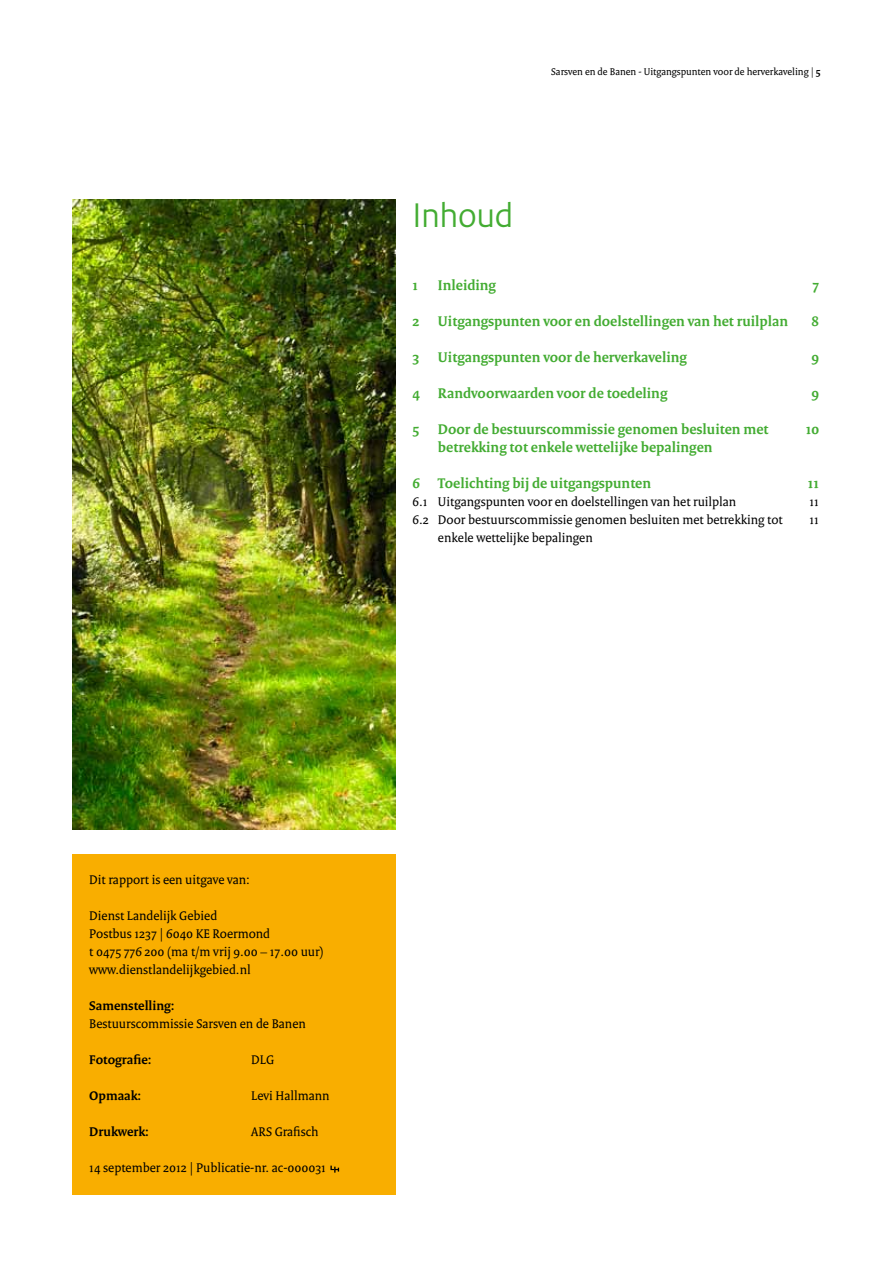
<style>
.page{position:relative;width:893px;height:1263px;background:#fff}
.page>*{position:absolute;margin:0;border:0;box-sizing:border-box;transform-origin:0 0}
.t1{font:36px "Rijksoverheid Sans Heading";color:#43ac32}
.t2{font:700 15px "Rijksoverheid Serif";color:#43ac32}
.t3{font:13.5px/18px "Rijksoverheid Serif";color:#000}
.t4{font:700 13.5px "Rijksoverheid Serif";color:#000}
.t5{font:10.5px "Rijksoverheid Serif";color:#000}
.s1{font-weight:700}
</style>
<div class="page">
<img style="left:72px;top:200px;width:323px;height:630px">
<div style="left:72px;top:855px;width:323px;height:340px;background:#f9ae00"></div>
<svg style="left:330px;top:1165px;width:9px;height:7px"></svg>
<p class="t5" style="left:551px;top:65px;width:271px">Sarsven en de Banen - Uitgangspunten voor de herverkaveling | <span class="s1">5</span></p>
<h1 class="t1" style="left:412px;top:194px;width:102px">Inhoud</h1>
<p class="t2" style="left:412px;top:276px;width:7px">1</p>
<p class="t2" style="left:438px;top:276px;width:60px">Inleiding</p>
<p class="t2" style="left:812px;top:276px;width:8px">7</p>
<p class="t2" style="left:412px;top:312px;width:377px">2 Uitgangspunten voor en doelstellingen van het ruilplan</p>
<p class="t2" style="left:812px;top:312px;width:9px">8</p>
<p class="t2" style="left:412px;top:348px;width:276px">3 Uitgangspunten voor de herverkaveling</p>
<p class="t2" style="left:811px;top:348px;width:9px">9</p>
<p class="t2" style="left:412px;top:384px;width:256px">4 Randvoorwaarden voor de toedeling</p>
<p class="t2" style="left:811px;top:384px;width:9px">9</p>
<p class="t2" style="left:412px;top:420px;width:357px">5 Door de bestuurscommissie genomen besluiten met</p>
<p class="t2" style="left:806px;top:420px;width:15px">10</p>
<p class="t2" style="left:438px;top:438px;width:276px">betrekking tot enkele wettelijke bepalingen</p>
<p class="t2" style="left:412px;top:474px;width:240px">6 Toelichting bij de uitgangspunten</p>
<p class="t2" style="left:808px;top:474px;width:13px">11</p>
<p class="t3" style="left:412px;top:492px;width:325px">6.1 Uitgangspunten voor en doelstellingen van het ruilplan</p>
<p class="t3" style="left:809px;top:492px;width:11px">11</p>
<p class="t3" style="left:412px;top:510px;width:372px">6.2 Door bestuurscommissie genomen besluiten met betrekking tot</p>
<p class="t3" style="left:809px;top:510px;width:11px">11</p>
<p class="t3" style="left:438px;top:528px;width:156px">enkele wettelijke bepalingen</p>
<p class="t3" style="left:89px;top:870px;width:162px">Dit rapport is een uitgave van:</p>
<p class="t3" style="left:89px;top:906px;width:236px">Dienst Landelijk Gebied<br>Postbus 1237 | 6040 KE Roermond<br>t 0475 776 200 (ma t/m vrij 9.00 – 17.00 uur) www.dienstlandelijkgebied.nl</p>
<p class="t4" style="left:89px;top:997px;width:87px">Samenstelling:</p>
<p class="t3" style="left:89px;top:1014px;width:218px">Bestuurscommissie Sarsven en de Banen</p>
<p class="t4" style="left:89px;top:1051px;width:64px">Fotografie:</p>
<p class="t3" style="left:251px;top:1050px;width:24px">DLG</p>
<p class="t4" style="left:89px;top:1087px;width:53px">Opmaak:</p>
<p class="t3" style="left:251px;top:1086px;width:80px">Levi Hallmann</p>
<p class="t4" style="left:89px;top:1123px;width:61px">Drukwerk:</p>
<p class="t3" style="left:251px;top:1122px;width:69px">ARS Grafisch</p>
<p class="t3" style="left:89px;top:1158px;width:238px">14 september 2012 | Publicatie-nr. ac-000031</p>
</div>
